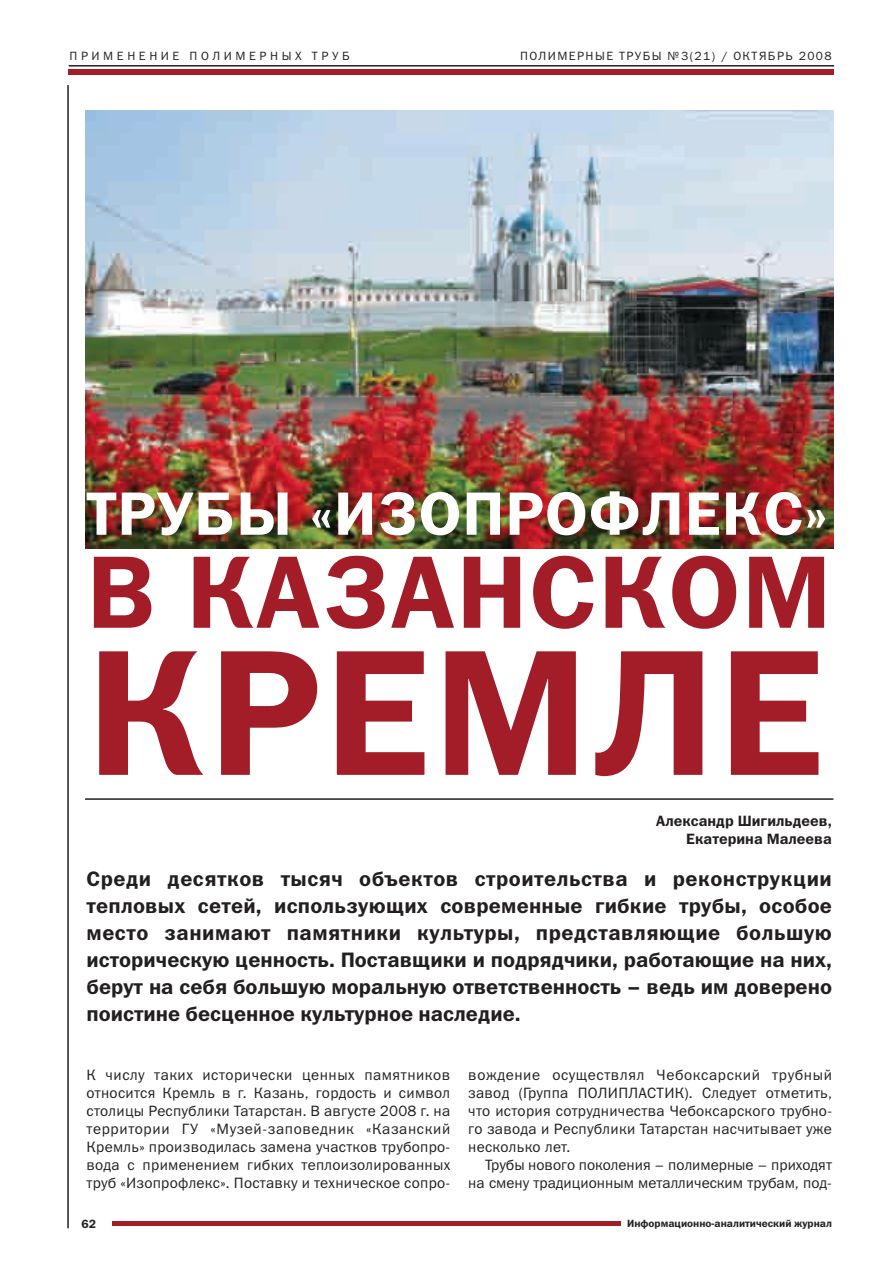
<style>
.page{position:relative;width:893px;height:1263px;background:#fff}
.page>*{position:absolute;margin:0;border:0;box-sizing:border-box;transform-origin:0 0}
.t1{font:180px "Franklin Gothic Demi C";letter-spacing:.02em;color:#a21d28}
.t2{font:103.5px "Franklin Gothic Demi C";letter-spacing:.02em;color:#a21d28}
.t3{font:61.5px "Franklin Gothic Demi C";letter-spacing:.02em;color:#fff}
.t4{font:21px/27px "Franklin Gothic Demi C";color:#231f20;text-align:justify}
.t5{font:15px/18px "Franklin Gothic Book C";letter-spacing:.02em;color:#231f20;text-align:justify}
.t6{font:15px/18px "Franklin Gothic Book C";color:#231f20;text-align:right}
.t7{font:15px/18px "Franklin Gothic Demi C";color:#231f20;text-align:right}
.t8{font:12px "Franklin Gothic Book C";letter-spacing:.12em;color:#231f20}
.t9{font:12px "Franklin Gothic Book C";letter-spacing:.3em;color:#231f20}
.t10{font:12px "Franklin Gothic Demi C";color:#231f20}
.t11{font:10.5px "Franklin Gothic Demi C";color:#231f20}
</style>
<div class="page">
<hr style="left:67px;top:85px;width:2px;height:1143px;background:#231f20">
<hr style="left:69px;top:65px;width:765px;height:2px;background:#231f20">
<div style="left:69px;top:70px;width:765px;height:5px;background:#a21d28"></div>
<hr style="left:112px;top:1221px;width:508px;height:4px;background:#a21d28">
<img style="left:85px;top:111px;width:748px;height:437px">
<hr style="left:85px;top:798px;width:748px;height:2px;background:#231f20">
<p class="t9" style="left:70px;top:48px;width:282px">ПРИМЕНЕНИЕ ПОЛИМЕРНЫХ ТРУБ</p>
<p class="t8" style="left:520px;top:48px;width:313px">ПОЛИМЕРНЫЕ ТРУБЫ №3(21) / ОКТЯБРЬ 2008</p>
<h3 class="t3" style="left:87px;top:477px;width:742px">ТРУБЫ «ИЗОПРОФЛЕКС»</h3>
<h2 class="t2" style="left:87px;top:531px;width:746px">В КАЗАНСКОМ</h2>
<h1 class="t1" style="left:87px;top:607px;width:738px">КРЕМЛЕ</h1>
<p class="t7" style="left:656px;top:811px;width:177px">Александр Шигильдеев,<br>Екатерина Малеева</p>
<p class="t4" style="left:87px;top:865px;width:747px">Среди десятков тысяч объектов строительства и реконструкции тепловых сетей, использующих современные гибкие трубы, особое место занимают памятники культуры, представляющие большую историческую ценность. Поставщики и подрядчики, работающие на них, берут на себя большую моральную ответственность – ведь им доверено поистине бесценное культурное наследие.</p>
<p class="t5" style="left:87px;top:1066px;width:365px">К числу таких исторически ценных памятников относится Кремль в г. Казань, гордость и символ столицы Республики Татарстан. В августе 2008 г. на территории ГУ «Музей-заповедник «Казанский Кремль» производилась замена участков трубопро&shy;вода с применением гибких теплоизолированных труб «Изопрофлекс». Поставку и техническое сопро-</p>
<p class="t5" style="left:468px;top:1066px;width:365px">вождение осуществлял Чебоксарский трубный завод (Группа ПОЛИПЛАСТИК). Следует отметить, что история сотрудничества Чебоксарского трубно&shy;го завода и Республики Татарстан насчитывает уже несколько лет.</p>
<p class="t6" style="left:468px;top:1156px;width:365px">Трубы нового поколения – полимерные – приходят на смену традиционным металлическим трубам, под-</p>
<p class="t10" style="left:81px;top:1217px;width:16px">62</p>
<p class="t11" style="left:627px;top:1217px;width:206px">Информационно-аналитический журнал</p>
</div>
